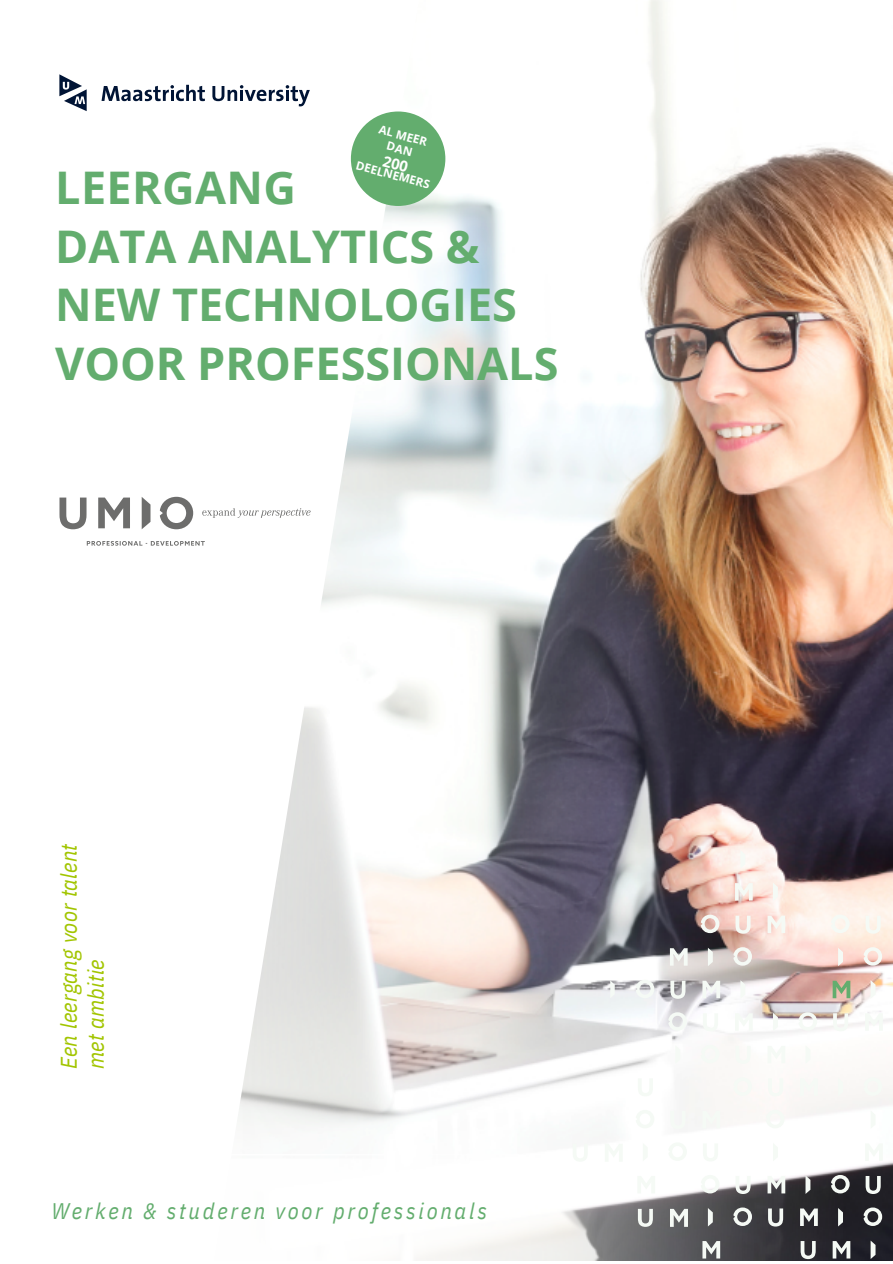
<style>
.page{position:relative;width:893px;height:1264px;background:#fff}
.page>*{position:absolute;margin:0;border:0;box-sizing:border-box;transform-origin:0 0}
.t1{font:700 45px/58.5px "Open Sans";color:#63ad6e}
.t2{font:italic 22.5px "IBM Plex Sans Cond";letter-spacing:.12em;color:#63ad6e}
.t3{font:italic 22.5px/27px "IBM Plex Sans Cond";letter-spacing:.01em;color:#a2c500}
.t4{font:700 11.7px/13.5px "Open Sans";color:#fff;text-align:center}
</style>
<div class="page">
<img style="left:419px;top:0;width:473px;height:1260px">
<svg style="left:70px;top:84px;width:349px;height:1042px"></svg>
<svg style="left:59px;top:497px;width:134px;height:32px"></svg>
<svg style="left:202px;top:508px;width:108px;height:10px"></svg>
<svg style="left:87px;top:541px;width:118px;height:4px"></svg>
<img style="left:418px;top:1154px;width:432px;height:107px">
<svg style="left:101px;top:85px;width:104px;height:16px"></svg>
<svg style="left:212px;top:85px;width:98px;height:21px"></svg>
<svg style="left:59px;top:74px;width:28px;height:37px"></svg>
<svg style="left:572px;top:1143px;width:15px;height:18px"></svg>
<svg style="left:610px;top:980px;width:4px;height:18px"></svg>
<svg style="left:604px;top:1143px;width:18px;height:18px"></svg>
<svg style="left:638px;top:1208px;width:14px;height:18px"></svg>
<svg style="left:670px;top:1208px;width:18px;height:18px"></svg>
<svg style="left:735px;top:883px;width:17px;height:17px"></svg>
<svg style="left:735px;top:1013px;width:17px;height:17px"></svg>
<svg style="left:637px;top:1175px;width:18px;height:18px"></svg>
<svg style="left:767px;top:915px;width:18px;height:18px"></svg>
<svg style="left:767px;top:1045px;width:18px;height:18px"></svg>
<svg style="left:767px;top:1175px;width:18px;height:18px"></svg>
<svg style="left:670px;top:948px;width:17px;height:17px"></svg>
<svg style="left:702px;top:980px;width:18px;height:18px"></svg>
<svg style="left:702px;top:1110px;width:18px;height:18px"></svg>
<svg style="left:702px;top:1240px;width:18px;height:18px"></svg>
<svg style="left:800px;top:1078px;width:17px;height:17px"></svg>
<svg style="left:800px;top:1208px;width:17px;height:17px"></svg>
<svg style="left:832px;top:980px;width:18px;height:18px"></svg>
<svg style="left:832px;top:1240px;width:18px;height:18px"></svg>
<svg style="left:703px;top:1013px;width:15px;height:18px"></svg>
<svg style="left:703px;top:1143px;width:15px;height:18px"></svg>
<svg style="left:735px;top:915px;width:15px;height:18px"></svg>
<svg style="left:735px;top:1045px;width:15px;height:18px"></svg>
<svg style="left:735px;top:1175px;width:15px;height:18px"></svg>
<svg style="left:638px;top:1078px;width:15px;height:18px"></svg>
<svg style="left:670px;top:980px;width:15px;height:18px"></svg>
<svg style="left:670px;top:1110px;width:15px;height:18px"></svg>
<svg style="left:768px;top:1078px;width:15px;height:18px"></svg>
<svg style="left:768px;top:1208px;width:15px;height:18px"></svg>
<svg style="left:800px;top:1240px;width:15px;height:18px"></svg>
<svg style="left:642px;top:1142px;width:5px;height:19px"></svg>
<svg style="left:773px;top:882px;width:4px;height:19px"></svg>
<svg style="left:773px;top:1012px;width:4px;height:19px"></svg>
<svg style="left:773px;top:1142px;width:4px;height:19px"></svg>
<svg style="left:675px;top:1045px;width:5px;height:18px"></svg>
<svg style="left:805px;top:1045px;width:5px;height:18px"></svg>
<svg style="left:805px;top:1175px;width:5px;height:18px"></svg>
<svg style="left:707px;top:947px;width:5px;height:19px"></svg>
<svg style="left:707px;top:1207px;width:5px;height:19px"></svg>
<svg style="left:740px;top:850px;width:5px;height:18px"></svg>
<svg style="left:740px;top:980px;width:5px;height:18px"></svg>
<svg style="left:838px;top:947px;width:4px;height:19px"></svg>
<svg style="left:838px;top:1077px;width:4px;height:19px"></svg>
<svg style="left:838px;top:1207px;width:4px;height:19px"></svg>
<svg style="left:870px;top:980px;width:5px;height:18px"></svg>
<svg style="left:870px;top:1110px;width:5px;height:18px"></svg>
<svg style="left:870px;top:1240px;width:5px;height:18px"></svg>
<svg style="left:668px;top:1012px;width:18px;height:18px"></svg>
<svg style="left:668px;top:1142px;width:18px;height:18px"></svg>
<svg style="left:798px;top:1012px;width:19px;height:18px"></svg>
<svg style="left:700px;top:914px;width:19px;height:19px"></svg>
<svg style="left:700px;top:1044px;width:19px;height:19px"></svg>
<svg style="left:700px;top:1174px;width:19px;height:19px"></svg>
<svg style="left:831px;top:914px;width:18px;height:19px"></svg>
<svg style="left:831px;top:1174px;width:18px;height:19px"></svg>
<svg style="left:635px;top:979px;width:19px;height:19px"></svg>
<svg style="left:635px;top:1109px;width:19px;height:19px"></svg>
<svg style="left:733px;top:947px;width:19px;height:18px"></svg>
<svg style="left:733px;top:1077px;width:19px;height:18px"></svg>
<svg style="left:733px;top:1207px;width:19px;height:18px"></svg>
<svg style="left:765px;top:1109px;width:19px;height:19px"></svg>
<svg style="left:863px;top:947px;width:19px;height:18px"></svg>
<svg style="left:863px;top:1077px;width:19px;height:18px"></svg>
<svg style="left:863px;top:1207px;width:19px;height:18px"></svg>
<svg style="left:865px;top:1013px;width:17px;height:17px"></svg>
<svg style="left:865px;top:1143px;width:17px;height:17px"></svg>
<svg style="left:833px;top:1013px;width:15px;height:18px"></svg>
<svg style="left:865px;top:915px;width:15px;height:18px"></svg>
<svg style="left:865px;top:1175px;width:15px;height:18px"></svg>
<img style="left:70px;top:150px;width:475px;height:309px">
<div style="left:351px;top:111px;width:94px;height:95px;background:#63ad6e;border-radius:50%"></div>
<p class="t4" style="left:381px;top:122px;width:51px;rotate:15deg">AL MEER<br>DAN</p>
<p class="t4" style="left:358px;top:158px;width:77px;rotate:15deg">DEELNEMERS</p>
<p class="t1" style="left:55px;top:157px;width:504px">LEERGANG<br>DATA ANALYTICS &amp;<br>NEW TECHNOLOGIES<br>VOOR PROFESSIONALS</p>
<p class="t3" style="left:55px;top:1068px;width:227px;rotate:-90deg">Een leergang voor talent met ambitie</p>
<p class="t2" style="left:51px;top:1195px;width:437px">Werken &amp; studeren voor professionals</p>
</div>
